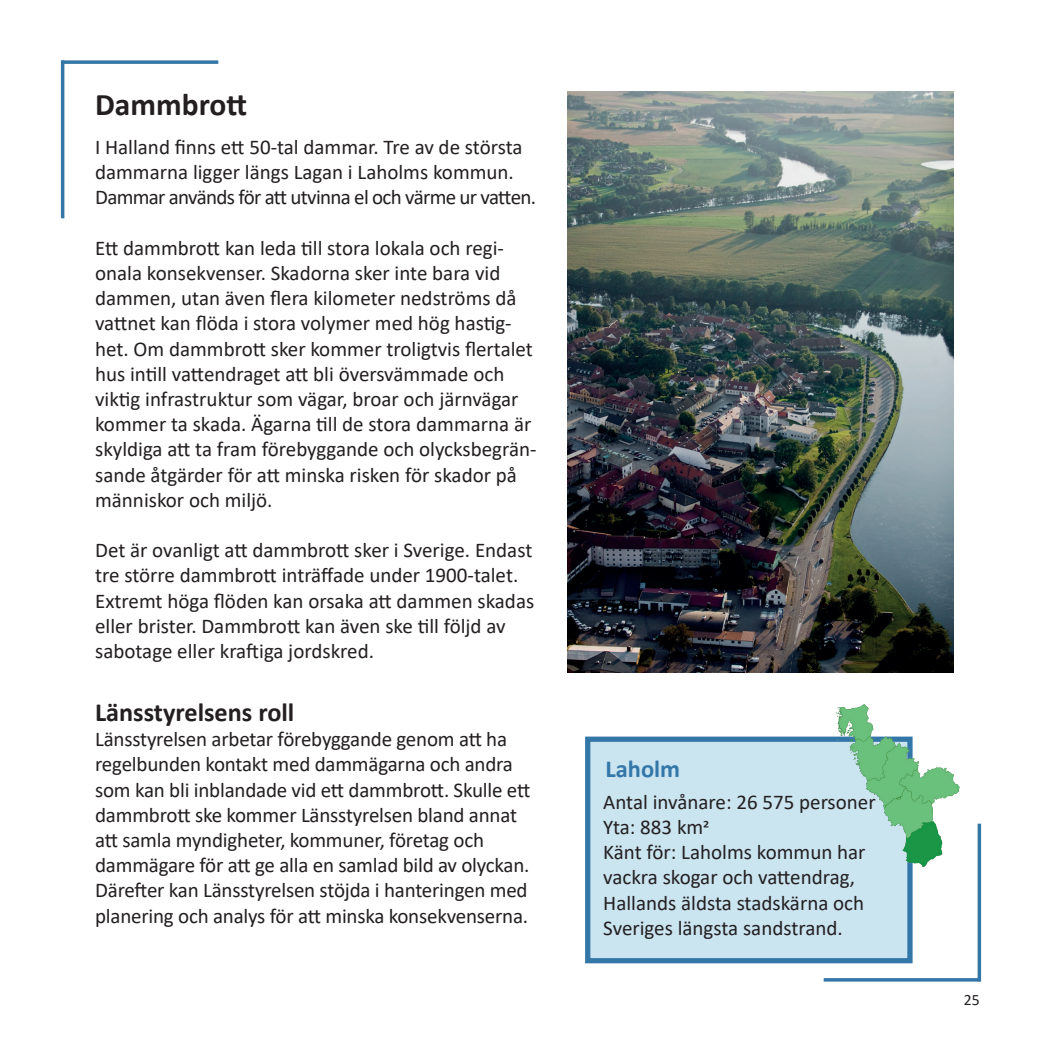
<style>
.page{position:relative;width:1042px;height:1042px;background:#fff}
.page>*{position:absolute;margin:0;border:0;box-sizing:border-box;transform-origin:0 0}
.Rubrik_2{font:700 31.5px "Calibri";color:#231f20}
.Brödtext_-_löpande{font:700 26.25px "Calibri";color:#231f20}
.Rubrik_i_faktaruta{font:700 24.5px "Calibri";color:#3377a8}
.Brödtext_-_löpande-2{font:21px/25.2px "Calibri";color:#231f20}
.t1{font:15.75px "Calibri";color:#231f20}
</style>
<div class="page">
<svg style="left:977px;top:823px;width:4px;height:158px"></svg>
<hr style="left:823px;top:978px;width:157px;height:3px;background:#3377a8">
<hr style="left:61px;top:60px;width:3px;height:158px;background:#3377a8">
<svg style="left:62px;top:60px;width:156px;height:4px"></svg>
<img style="left:567px;top:92px;width:386px;height:581px">
<div style="left:585px;top:736px;width:327px;height:227px;background:#cae4f0;border:5px solid #3377a8"></div>
<img style="left:837px;top:704px;width:123px;height:162px">
<h2 class="Rubrik_2" style="left:95px;top:83px;width:153px">Dammbrott</h2>
<p class="Brödtext_-_löpande-2" style="left:95px;top:134px;width:442px">I Halland finns ett 50-tal dammar. Tre av de största dammarna ligger längs Lagan i Laholms kommun.<br>Dammar används för att utvinna el och värme ur vatten.</p>
<p class="Brödtext_-_löpande-2" style="left:95px;top:235px;width:443px">Ett dammbrott kan leda till stora lokala och regi&shy;onala konsekvenser. Skadorna sker inte bara vid dammen, utan även flera kilometer nedströms då vattnet kan flöda i stora volymer med hög hastig&shy;het. Om dammbrott sker kommer troligtvis flertalet hus intill vattendraget att bli översvämmade och viktig infrastruktur som vägar, broar och järnvägar kommer ta skada. Ägarna till de stora dammarna är skyldiga att ta fram förebyggande och olycksbegrän&shy;sande åtgärder för att minska risken för skador på människor och miljö.</p>
<p class="Brödtext_-_löpande-2" style="left:95px;top:537px;width:439px">Det är ovanligt att dammbrott sker i Sverige. Endast</p>
<p class="Brödtext_-_löpande-2" style="left:95px;top:562px;width:441px">tre större dammbrott inträffade under 1900-talet.<br>Extremt höga flöden kan orsaka att dammen skadas eller brister. Dammbrott kan även ske till följd av sabotage eller kraftiga jordskred.</p>
<p class="Brödtext_-_löpande" style="left:95px;top:694px;width:201px">Länsstyrelsens roll</p>
<p class="Brödtext_-_löpande-2" style="left:95px;top:726px;width:437px">Länsstyrelsen arbetar förebyggande genom att ha regelbunden kontakt med dammägarna och andra som kan bli inblandade vid ett dammbrott. Skulle ett dammbrott ske kommer Länsstyrelsen bland annat att samla myndigheter, kommuner, företag och</p>
<p class="Brödtext_-_löpande-2" style="left:95px;top:852px;width:436px;text-align:justify">dammägare för att ge alla en samlad bild av olyckan.<br>Därefter kan Länsstyrelsen stöjda i hanteringen med planering och analys för att minska konsekvenserna.</p>
<h3 class="Rubrik_i_faktaruta" style="left:605px;top:751px;width:76px">Laholm</h3>
<p class="Brödtext_-_löpande-2" style="left:603px;top:788px;width:274px">Antal invånare: 26 575 personer</p>
<p class="Brödtext_-_löpande-2" style="left:603px;top:814px;width:108px">Yta: 883 km2</p>
<p class="Brödtext_-_löpande-2" style="left:603px;top:839px;width:264px">Känt för: Laholms kommun har vackra skogar och vattendrag,<br>Hallands äldsta stadskärna och<br>Sveriges längsta sandstrand.</p>
<p class="t1" style="left:964px;top:989px;width:17px">25</p>
</div>
